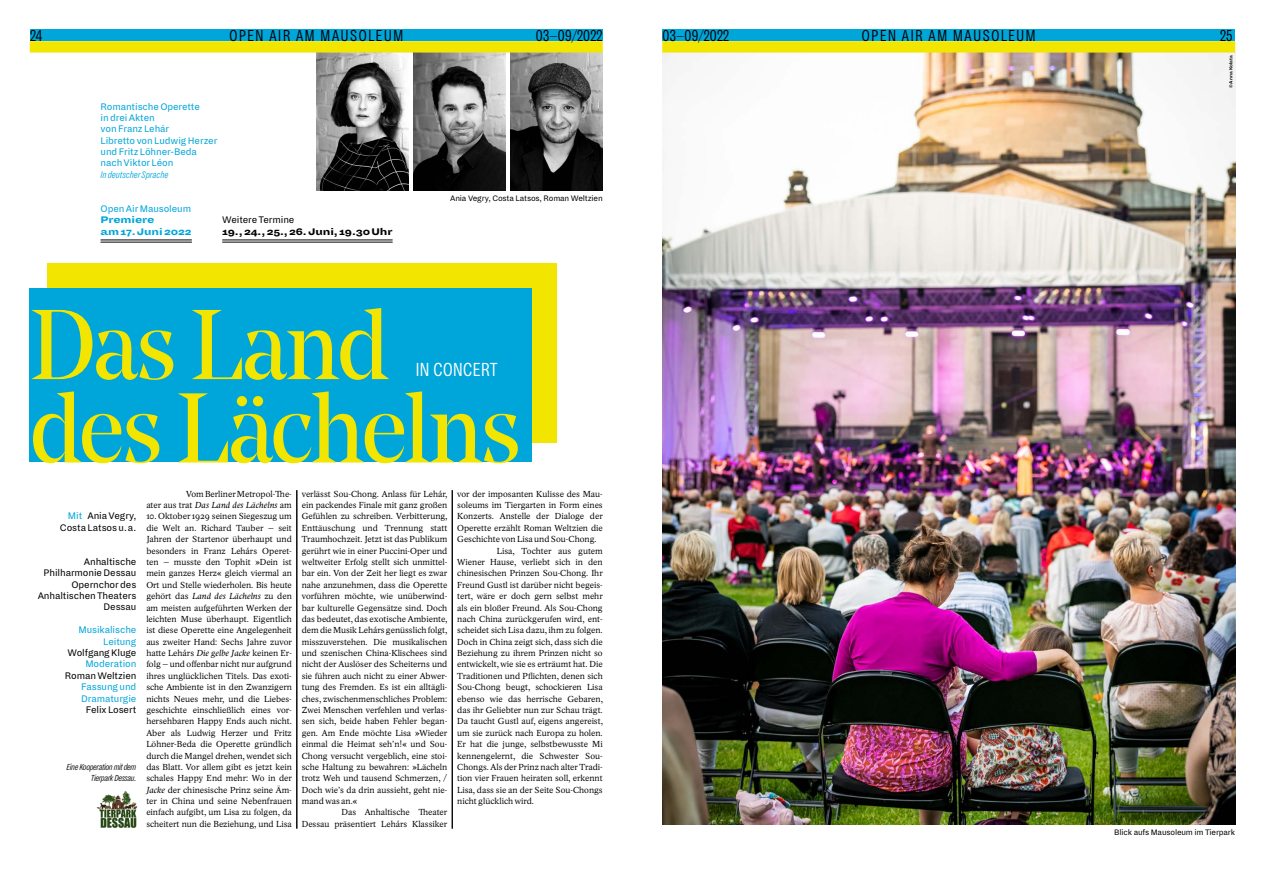
<style>
.page{position:relative;width:1265px;height:869px;background:#fff}
.page>*{position:absolute;margin:0;border:0;box-sizing:border-box;transform-origin:0 0}
.t1{font:98.26px/83.3px "Noe Display";letter-spacing:-.03em;color:#f2e500}
.t2{font:300 20.91px "Dia";letter-spacing:-.01em;color:#fff}
.t3{font:300 17.5px "Dia";letter-spacing:.06em;color:#000}
.t4{font:10.5px/11.4px "Dia";letter-spacing:-.01em;color:#00a5da}
.t5{font:10.5px/11.4px "Dia";letter-spacing:-.01em;color:#000;text-align:right}
.t6{font:900 10.5px "Dia";letter-spacing:-.01em;color:#000}
.t7{font:900 10.5px/11.4px "Dia";letter-spacing:-.01em;color:#00a5da}
.t8{font:italic 300 10.5px "Dia";letter-spacing:-.01em;color:#00a5da}
.t9{font:italic 300 9.62px/11.4px "Dia";letter-spacing:-.04em;color:#000;text-align:right}
.t10{font:8.75px/11.4px "Academica";color:#000;text-align:right}
.t11{font:8.75px "Dia";letter-spacing:-.02em;color:#000}
.t12{font:700 4.9px "Dia";letter-spacing:.01em;color:#000}
.s1{font-size:14px}
.s2{color:#00a5da}
.s3{font-style:italic}
</style>
<div class="page">
<div style="left:47px;top:263px;width:510px;height:179px;background:#f2e500"></div>
<div style="left:30px;top:288px;width:502px;height:174px;background:#00a5da"></div>
<img style="left:413px;top:53px;width:93px;height:138px">
<img style="left:511px;top:53px;width:92px;height:138px">
<img style="left:316px;top:53px;width:93px;height:138px">
<hr style="left:101px;top:239px;width:91px;height:1px;background:#000">
<hr style="left:101px;top:242px;width:91px;height:1px;background:#000">
<hr style="left:297px;top:490px;width:1px;height:338px;background:#000">
<hr style="left:452px;top:490px;width:1px;height:338px;background:#000">
<hr style="left:222px;top:239px;width:171px;height:1px;background:#000">
<hr style="left:222px;top:242px;width:171px;height:1px;background:#000">
<img style="left:96px;top:790px;width:42px;height:37px">
<img style="left:662px;top:53px;width:573px;height:770px">
<div style="left:662px;top:30px;width:573px;height:11px;background:#00a5da"></div>
<div style="left:662px;top:41px;width:573px;height:12px;background:#f2e500"></div>
<div style="left:30px;top:30px;width:573px;height:11px;background:#00a5da"></div>
<div style="left:30px;top:41px;width:573px;height:12px;background:#f2e500"></div>
<h3 class="t3" style="left:30px;top:26px;width:14px">24</h3>
<h3 class="t3" style="left:229px;top:26px;width:10px">OPEN</h3>
<h3 class="t3" style="left:269px;top:26px;width:109px">AIR AM MAUSOLEUM</h3>
<h3 class="t3" style="left:536px;top:26px;width:69px">03–09<span class="s1">/</span>2022</h3>
<h3 class="t3" style="left:662px;top:26px;width:69px">03–09<span class="s1">/</span>2022</h3>
<h3 class="t3" style="left:862px;top:26px;width:10px">OPEN</h3>
<h3 class="t3" style="left:902px;top:26px;width:109px">AIR AM MAUSOLEUM</h3>
<h3 class="t3" style="left:1220px;top:26px;width:14px">25</h3>
<p class="t4" style="left:101px;top:100px;width:118px">Romantische Operette<br>in drei Akten<br>von Franz Lehár<br>Libretto von Ludwig Herzer und Fritz Löhner-Beda nach Viktor Léon</p>
<p class="t8" style="left:101px;top:169px;width:70px">In deutscher Sprache</p>
<p class="t4" style="left:101px;top:203px;width:92px">Open Air Mausoleum</p>
<p class="t7" style="left:101px;top:214px;width:93px">Premiere<br>am 17. Juni 2022</p>
<p class="t5" style="left:222px;top:214px;width:74px">Weitere Termine</p>
<p class="t6" style="left:222px;top:225px;width:172px">19., 24., 25., 26. Juni, 19.30 Uhr</p>
<p class="t11" style="left:450px;top:193px;width:154px">Ania Vegry, Costa Latsos, Roman Weltzien</p>
<h1 class="t1" style="left:30px;top:302px;width:493px">Das Land des Lächelns</h1>
<h2 class="t2" style="left:415px;top:357px;width:84px">IN CONCERT</h2>
<p class="t5" style="left:60px;top:510px;width:78px"><span class="s2">Mit</span> Ania Vegry,<br>Costa Latsos u.a.</p>
<p class="t5" style="left:38px;top:555px;width:100px">Anhaltische<br>Philharmonie Dessau<br>Opernchor des<br>Anhaltischen Theaters<br>Dessau</p>
<p class="t4" style="left:78px;top:624px;width:59px;text-align:right">Musikalische<br>Leitung</p>
<p class="t5" style="left:67px;top:646px;width:70px">Wolfgang Kluge</p>
<p class="t4" style="left:85px;top:658px;width:53px">Moderation</p>
<p class="t5" style="left:65px;top:669px;width:73px">Roman Weltzien</p>
<p class="t4" style="left:81px;top:681px;width:57px">Fassung und<br>Dramaturgie</p>
<p class="t5" style="left:86px;top:703px;width:52px">Felix Losert</p>
<p class="t9" style="left:67px;top:760px;width:71px">Eine Kooperation mit dem<br>Tierpark Dessau.</p>
<p class="t10" style="left:146px;top:487px;width:147px">Vom Berliner Metropol-The-<br>ater aus trat <span class="s3">Das Land des Lächelns</span> am</p>
<p class="t10" style="left:146px;top:510px;width:147px;text-align:justify">10. Oktober 1929 seinen Siegeszug um die Welt an. Richard Tauber – seit Jahren der Startenor überhaupt und besonders in Franz Lehárs Operet&shy;ten – musste den Tophit »Dein ist mein ganzes Herz« gleich viermal an Ort und Stelle wiederholen. Bis heute gehört das <span class="s3">Land des Lächelns</span> zu den am meisten aufgeführten Werken der leichten Muse überhaupt. Eigentlich ist diese Operette eine Angelegenheit aus zweiter Hand: Sechs Jahre zuvor hatte Lehárs <span class="s3">Die gelbe Jacke</span> keinen Er&shy;folg – und offenbar nicht nur aufgrund ihres unglücklichen Titels. Das exoti&shy;sche Ambiente ist in den Zwanzigern nichts Neues mehr, und die Liebes&shy;geschichte einschließlich eines vor&shy;hersehbaren Happy Ends auch nicht.<br>Aber als Ludwig Herzer und Fritz Löhner-Beda die Operette gründlich durch die Mangel drehen, wendet sich das Blatt. Vor allem gibt es jetzt kein schales Happy End mehr: Wo in der <span class="s3">Jacke</span> der chinesische Prinz seine Äm&shy;ter in China und seine Nebenfrauen einfach aufgibt, um Lisa zu folgen, da scheitert nun die Beziehung, und Lisa</p>
<p class="t10" style="left:302px;top:487px;width:147px">verlässt Sou-Chong. Anlass für Lehár,</p>
<p class="t10" style="left:302px;top:499px;width:147px">ein packendes Finale mit ganz großen</p>
<p class="t10" style="left:302px;top:510px;width:147px">Gefühlen zu schreiben. Verbitterung,</p>
<p class="t10" style="left:302px;top:522px;width:147px">Enttäuschung und Trennung statt</p>
<p class="t10" style="left:302px;top:533px;width:147px">Traumhochzeit. Jetzt ist das Publikum</p>
<p class="t10" style="left:302px;top:544px;width:147px">gerührt wie in einer Puccini-Oper und</p>
<p class="t10" style="left:302px;top:556px;width:147px">weltweiter Erfolg stellt sich unmittel-</p>
<p class="t10" style="left:302px;top:567px;width:147px">bar ein. Von der Zeit her liegt es zwar</p>
<p class="t10" style="left:302px;top:578px;width:147px">nahe anzunehmen, dass die Operette</p>
<p class="t10" style="left:302px;top:590px;width:147px">vorführen möchte, wie unüberwind-</p>
<p class="t10" style="left:302px;top:601px;width:147px">bar kulturelle Gegensätze sind. Doch</p>
<p class="t10" style="left:302px;top:613px;width:147px">das bedeutet, das exotische Ambiente,</p>
<p class="t10" style="left:302px;top:624px;width:147px">dem die Musik Lehárs genüsslich folgt,</p>
<p class="t10" style="left:302px;top:635px;width:147px">misszuverstehen. Die musikalischen</p>
<p class="t10" style="left:302px;top:647px;width:147px">und szenischen China-Klischees sind</p>
<p class="t10" style="left:302px;top:658px;width:147px">nicht der Auslöser des Scheiterns und</p>
<p class="t10" style="left:302px;top:669px;width:147px">sie führen auch nicht zu einer Abwer-</p>
<p class="t10" style="left:302px;top:681px;width:147px">tung des Fremden. Es ist ein alltägli-</p>
<p class="t10" style="left:302px;top:692px;width:147px">ches, zwischenmenschliches Problem:</p>
<p class="t10" style="left:302px;top:704px;width:147px">Zwei Menschen verfehlen und verlas-</p>
<p class="t10" style="left:302px;top:715px;width:147px">sen sich, beide haben Fehler began-</p>
<p class="t10" style="left:302px;top:726px;width:147px">gen. Am Ende möchte Lisa »Wieder</p>
<p class="t10" style="left:302px;top:738px;width:147px">einmal die Heimat seh’n!« und Sou-</p>
<p class="t10" style="left:302px;top:749px;width:147px">Chong versucht vergeblich, eine stoi-</p>
<p class="t10" style="left:302px;top:760px;width:147px">sche Haltung zu bewahren: »Lächeln</p>
<p class="t10" style="left:302px;top:772px;width:147px">trotz Weh und tausend Schmerzen, /</p>
<p class="t10" style="left:302px;top:783px;width:147px">Doch wie’s da drin aussieht, geht nie-</p>
<p class="t10" style="left:302px;top:795px;width:57px">mand was an.«</p>
<p class="t10" style="left:341px;top:806px;width:107px">Das Anhaltische Theater</p>
<p class="t10" style="left:302px;top:817px;width:147px">Dessau präsentiert Lehárs Klassiker</p>
<p class="t10" style="left:457px;top:487px;width:147px">vor der imposanten Kulisse des Mau-</p>
<p class="t10" style="left:457px;top:499px;width:147px">soleums im Tiergarten in Form eines</p>
<p class="t10" style="left:457px;top:510px;width:147px">Konzerts. Anstelle der Dialoge der</p>
<p class="t10" style="left:457px;top:522px;width:147px">Operette erzählt Roman Weltzien die</p>
<p class="t10" style="left:457px;top:533px;width:141px">Geschichte von Lisa und Sou-Chong.</p>
<p class="t10" style="left:497px;top:544px;width:107px">Lisa, Tochter aus gutem</p>
<p class="t10" style="left:457px;top:556px;width:147px">Wiener Hause, verliebt sich in den</p>
<p class="t10" style="left:457px;top:567px;width:147px">chinesischen Prinzen Sou-Chong. Ihr</p>
<p class="t10" style="left:457px;top:578px;width:147px">Freund Gustl ist darüber nicht begeis-</p>
<p class="t10" style="left:457px;top:590px;width:147px">tert, wäre er doch gern selbst mehr</p>
<p class="t10" style="left:457px;top:601px;width:147px">als ein bloßer Freund. Als Sou-Chong</p>
<p class="t10" style="left:457px;top:613px;width:147px">nach China zurückgerufen wird, ent-</p>
<p class="t10" style="left:457px;top:624px;width:147px">scheidet sich Lisa dazu, ihm zu folgen.</p>
<p class="t10" style="left:457px;top:635px;width:147px">Doch in China zeigt sich, dass sich die</p>
<p class="t10" style="left:457px;top:647px;width:147px">Beziehung zu ihrem Prinzen nicht so</p>
<p class="t10" style="left:457px;top:658px;width:147px">entwickelt, wie sie es erträumt hat. Die</p>
<p class="t10" style="left:457px;top:669px;width:147px">Traditionen und Pflichten, denen sich</p>
<p class="t10" style="left:457px;top:681px;width:147px">Sou-Chong beugt, schockieren Lisa</p>
<p class="t10" style="left:457px;top:692px;width:147px">ebenso wie das herrische Gebaren,</p>
<p class="t10" style="left:457px;top:704px;width:147px">das ihr Geliebter nun zur Schau trägt.</p>
<p class="t10" style="left:457px;top:715px;width:147px">Da taucht Gustl auf, eigens angereist,</p>
<p class="t10" style="left:457px;top:726px;width:147px">um sie zurück nach Europa zu holen.</p>
<p class="t10" style="left:457px;top:738px;width:147px">Er hat die junge, selbstbewusste Mi</p>
<p class="t10" style="left:457px;top:749px;width:147px">kennengelernt, die Schwester Sou-</p>
<p class="t10" style="left:457px;top:760px;width:147px">Chongs. Als der Prinz nach alter Tradi-</p>
<p class="t10" style="left:457px;top:772px;width:147px">tion vier Frauen heiraten soll, erkennt</p>
<p class="t10" style="left:457px;top:783px;width:147px">Lisa, dass sie an der Seite Sou-Chongs</p>
<p class="t10" style="left:457px;top:795px;width:78px">nicht glücklich wird.</p>
<p class="t12" style="left:1228px;top:88px;width:35px;rotate:-90deg">© Anna Kolata</p>
<p class="t11" style="left:1114px;top:827px;width:123px">Blick aufs Mausoleum im Tierpark</p>
</div>
